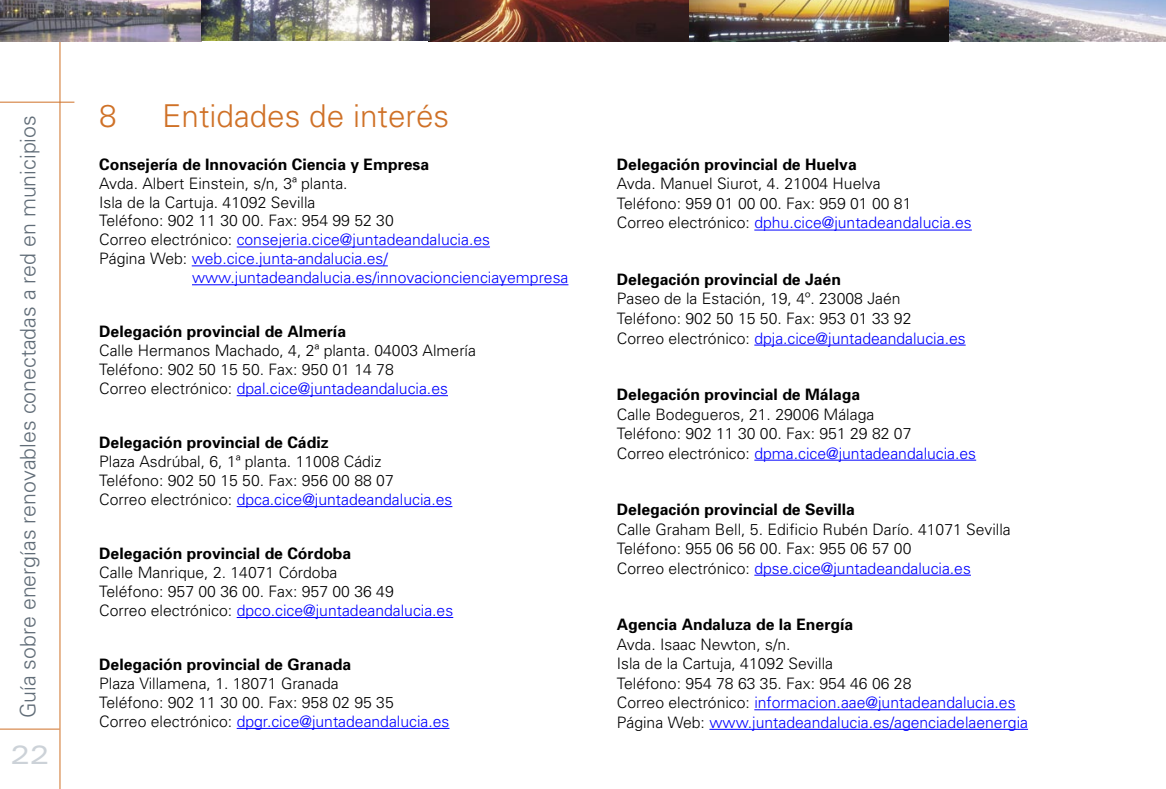
<style>
.page{position:relative;width:1166px;height:789px;background:#fff}
.page>*{position:absolute;margin:0;border:0;box-sizing:border-box;transform-origin:0 0}
.t1{font:300 31.5px "Univers";color:#cf7127}
.t2{font:expanded 26.25px "Univers";color:#ccd2d8}
.t3{font:300 21.35px "Univers";color:#616d78}
.t4{font:300 15.75px/19.6px "Univers";color:#000}
.t5{font:700 15.75px "Univers";color:#000}
.t6{font:300 15.75px "Univers";color:#00f}
.s1{color:#000}
.s2{color:#00f}
</style>
<div class="page">
<hr style="left:0;top:102px;width:74px;height:1px;background:#cf7127">
<hr style="left:60px;top:0;width:1px;height:789px;background:#cf7127">
<hr style="left:0;top:728px;width:60px;height:1px;background:#cf7127">
<img style="left:0;top:0;width:949px;height:41px">
<img style="left:949px;top:0;width:217px;height:41px">
<hr style="left:237px;top:246px;width:253px;height:1px;background:#00f">
<hr style="left:192px;top:265px;width:196px;height:1px;background:#00f">
<hr style="left:192px;top:284px;width:376px;height:1px;background:#00f">
<hr style="left:237px;top:395px;width:211px;height:1px;background:#00f">
<hr style="left:237px;top:506px;width:215px;height:1px;background:#00f">
<hr style="left:237px;top:617px;width:216px;height:1px;background:#00f">
<hr style="left:237px;top:728px;width:212px;height:1px;background:#00f">
<hr style="left:754px;top:230px;width:218px;height:1px;background:#00f">
<hr style="left:754px;top:345px;width:211px;height:1px;background:#00f">
<hr style="left:754px;top:460px;width:222px;height:1px;background:#00f">
<hr style="left:754px;top:575px;width:217px;height:1px;background:#00f">
<hr style="left:754px;top:709px;width:261px;height:1px;background:#00f">
<hr style="left:709px;top:729px;width:319px;height:1px;background:#00f">
<h3 class="t3" style="left:15px;top:718px;width:604px;rotate:-90deg">Guía sobre energías renovables conectadas a red en municipios</h3>
<h2 class="t2" style="left:10px;top:738px;width:40px">22</h2>
<h1 class="t1" style="left:99px;top:97px;width:19px">8</h1>
<h1 class="t1" style="left:162px;top:97px;width:289px">Entidades de interés</h1>
<p class="t5" style="left:99px;top:155px;width:331px">Consejería de Innovación Ciencia y Empresa</p>
<p class="t4" style="left:99px;top:173px;width:250px">Avda. Albert Einstein, s/n, 3ª planta.</p>
<p class="t4" style="left:99px;top:192px;width:218px">Isla de la Cartuja. 41092 Sevilla</p>
<p class="t4" style="left:99px;top:211px;width:296px">Teléfono: 902 11 30 00. Fax: 954 99 52 30</p>
<p class="t6" style="left:99px;top:230px;width:392px"><span class="s1">Correo electrónico:</span> consejeria.cice@juntadeandalucia.es</p>
<p class="t6" style="left:99px;top:249px;width:290px"><span class="s1">Página Web:</span> web.cice.junta-andalucia.es/</p>
<p class="t6" style="left:192px;top:268px;width:378px">www.juntadeandalucia.es/innovacioncienciayempresa</p>
<p class="t5" style="left:99px;top:322px;width:248px">Delegación provincial de Almería</p>
<p class="t4" style="left:99px;top:341px;width:378px;line-height:18.9px">Calle Hermanos Machado, 4, 2ª planta. 04003 Almería<br>Teléfono: 902 50 15 50. Fax: 950 01 14 78<br>Correo electrónico: <span class="s2">dpal.cice@juntadeandalucia.es</span></p>
<p class="t5" style="left:99px;top:433px;width:231px">Delegación provincial de Cádiz</p>
<p class="t4" style="left:99px;top:452px;width:355px;line-height:18.9px">Plaza Asdrúbal, 6, 1ª planta. 11008 Cádiz<br>Teléfono: 902 50 15 50. Fax: 956 00 88 07<br>Correo electrónico: <span class="s2">dpca.cice@juntadeandalucia.es</span></p>
<p class="t5" style="left:99px;top:544px;width:254px">Delegación provincial de Córdoba</p>
<p class="t4" style="left:99px;top:563px;width:355px;line-height:18.9px">Calle Manrique, 2. 14071 Córdoba<br>Teléfono: 957 00 36 00. Fax: 957 00 36 49<br>Correo electrónico: <span class="s2">dpco.cice@juntadeandalucia.es</span></p>
<p class="t5" style="left:99px;top:655px;width:254px">Delegación provincial de Granada</p>
<p class="t4" style="left:99px;top:674px;width:352px;line-height:18.9px">Plaza Villamena, 1. 18071 Granada<br>Teléfono: 902 11 30 00. Fax: 958 02 95 35<br>Correo electrónico: <span class="s2">dpgr.cice@juntadeandalucia.es</span></p>
<p class="t5" style="left:617px;top:155px;width:241px">Delegación provincial de Huelva</p>
<p class="t4" style="left:617px;top:174px;width:356px">Avda. Manuel Siurot, 4. 21004 Huelva<br>Teléfono: 959 01 00 00. Fax: 959 01 00 81<br>Correo electrónico: <span class="s2">dphu.cice@juntadeandalucia.es</span></p>
<p class="t5" style="left:617px;top:270px;width:226px">Delegación provincial de Jaén</p>
<p class="t4" style="left:617px;top:289px;width:350px">Paseo de la Estación, 19, 4º. 23008 Jaén<br>Teléfono: 902 50 15 50. Fax: 953 01 33 92<br>Correo electrónico: <span class="s2">dpja.cice@juntadeandalucia.es</span></p>
<p class="t5" style="left:617px;top:385px;width:245px">Delegación provincial de Málaga</p>
<p class="t4" style="left:617px;top:404px;width:361px">Calle Bodegueros, 21. 29006 Málaga<br>Teléfono: 902 11 30 00. Fax: 951 29 82 07<br>Correo electrónico: <span class="s2">dpma.cice@juntadeandalucia.es</span></p>
<p class="t5" style="left:617px;top:500px;width:240px">Delegación provincial de Sevilla</p>
<p class="t4" style="left:617px;top:519px;width:395px">Calle Graham Bell, 5. Edificio Rubén Darío. 41071 Sevilla<br>Teléfono: 955 06 56 00. Fax: 955 06 57 00<br>Correo electrónico: <span class="s2">dpse.cice@juntadeandalucia.es</span></p>
<p class="t5" style="left:617px;top:615px;width:238px">Agencia Andaluza de la Energía</p>
<p class="t4" style="left:617px;top:634px;width:413px">Avda. Isaac Newton, s/n.<br>Isla de la Cartuja, 41092 Sevilla<br>Teléfono: 954 78 63 35. Fax: 954 46 06 28<br>Correo electrónico: <span class="s2">informacion.aae@juntadeandalucia.es </span>Página Web: <span class="s2">www.juntadeandalucia.es/agenciadelaenergia</span></p>
</div>
